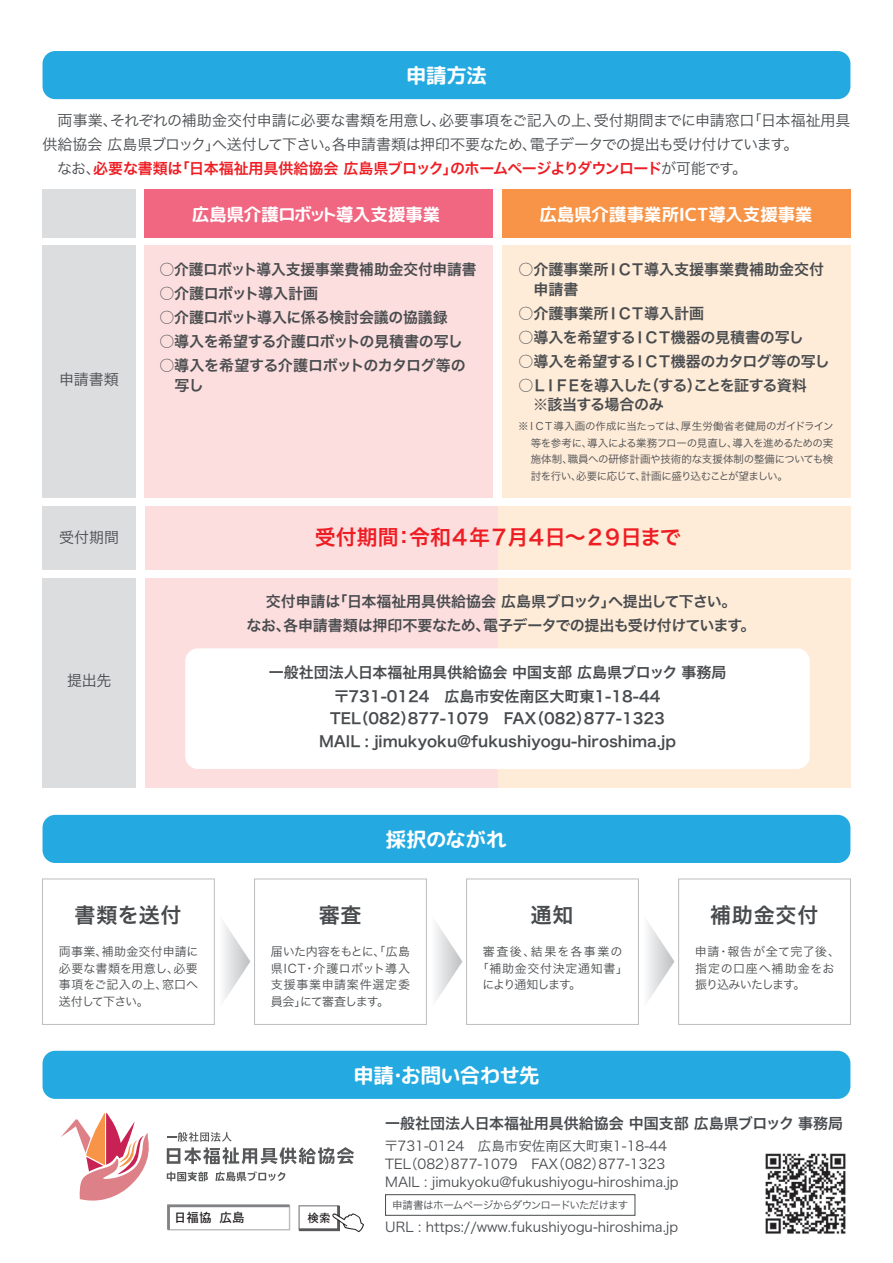
<style>
.page{position:relative;width:893px;height:1263px;background:#fff}
.page>*{position:absolute;margin:0;border:0;box-sizing:border-box;transform-origin:0 0}
.t1{font:21px "rounded mgenplus 2 pp bold";letter-spacing:-.04em;color:#fff}
.t2{font:21px "Hira Kaku Pro N W6";letter-spacing:-.075em;color:#ee1d23}
.t3{font:21px "Hira Kaku Pro N W6";letter-spacing:.04em;color:#484b4e}
.t4{font:18px "rounded mgenplus 2 pp bold";letter-spacing:-.035em;color:#fff}
.t5{font:15px/24px "Hira Kaku Pro N W6";color:#484b4e;text-align:center}
.t6{font:15px/24px "Hira Kaku Pro N W3";letter-spacing:-.025em;color:#484b4e}
.t7{font:15px "Hira Kaku Pro N W6";letter-spacing:-.025em;color:#ee1d23}
.t8{font:15px/19.5px "Hira Kaku Pro N W6";letter-spacing:-.02em;color:#484b4e}
.t9{font:15px/19.5px "Hira Kaku Pro N W6";letter-spacing:-.055em;color:#484b4e}
.t10{font:15px "Hira Kaku Pro N W6";letter-spacing:-.025em;color:#484b4e}
.t11{font:15px "Hira Kaku Pro N W6";letter-spacing:-.04em;color:#484b4e}
.t12{font:15px "Hira Kaku Pro N W6";letter-spacing:-.03em;color:#484b4e}
.t13{font:13.5px/18px "Hira Kaku Pro N W3";color:#484b4e}
.t14{font:12.75px "Osaka";color:#231f20}
.t15{font:12px/16.5px "Hira Kaku Pro N W3";letter-spacing:.02em;color:#484b4e;text-align:justify}
.t16{font:12px "Hira Kaku Pro N W3";letter-spacing:.055em;color:#484b4e}
.t17{font:12px "Hira Kaku Pro N W3";letter-spacing:.125em;color:#484b4e}
.t18{font:12px "Hira Kaku Pro N W3";letter-spacing:-.09em;color:#484b4e}
.t19{font:11.55px "Osaka";color:#231f20}
.t20{font:10.5px/16.5px "Hira Kaku Pro N W3";letter-spacing:-.055em;color:#484b4e;text-align:justify}
.s1{font-family:"Hira Kaku Pro N W3";color:#484b4e}
</style>
<div class="page">
<div style="left:145px;top:189px;width:348px;height:48px;background:#f16681"></div>
<div style="left:43px;top:189px;width:93px;height:48px;background:#dcdddf"></div>
<div style="left:43px;top:246px;width:93px;height:252px;background:#dcdddf"></div>
<div style="left:42px;top:878px;width:173px;height:147px;border:1px solid #bcbdc0"></div>
<div style="left:254px;top:878px;width:173px;height:147px;border:1px solid #bcbdc0"></div>
<div style="left:466px;top:878px;width:173px;height:147px;border:1px solid #bcbdc0"></div>
<div style="left:678px;top:878px;width:173px;height:147px;border:1px solid #bcbdc0"></div>
<div style="left:145px;top:246px;width:348px;height:252px;background:#fcdedf"></div>
<div style="left:502px;top:246px;width:348px;height:252px;background:#feebd8"></div>
<div style="left:43px;top:507px;width:93px;height:63px;background:#dcdddf"></div>
<div style="left:145px;top:507px;width:352px;height:63px;background:#fcdedf"></div>
<div style="left:497px;top:507px;width:353px;height:63px;background:#feebd8"></div>
<div style="left:43px;top:578px;width:93px;height:209px;background:#dcdddf"></div>
<div style="left:145px;top:578px;width:352px;height:209px;background:#fcdedf"></div>
<div style="left:497px;top:578px;width:353px;height:209px;background:#feebd8"></div>
<div style="left:502px;top:189px;width:348px;height:48px;background:#f79447"></div>
<div style="left:43px;top:1051px;width:807px;height:48px;background:#24aae1;border-radius:13px"></div>
<div style="left:43px;top:51px;width:807px;height:48px;background:#24aae1;border-radius:13px"></div>
<div style="left:43px;top:815px;width:807px;height:48px;background:#24aae1;border-radius:13px"></div>
<svg style="left:61px;top:1112px;width:88px;height:88px"></svg>
<svg style="left:167px;top:1132px;width:187px;height:32px"></svg>
<svg style="left:167px;top:1172px;width:41px;height:9px"></svg>
<svg style="left:215px;top:1171px;width:70px;height:10px"></svg>
<svg style="left:224px;top:923px;width:26px;height:77px"></svg>
<svg style="left:436px;top:923px;width:26px;height:77px"></svg>
<svg style="left:648px;top:923px;width:26px;height:77px"></svg>
<div style="left:185px;top:648px;width:625px;height:121px;background:#fff;border-radius:13px"></div>
<svg style="left:167px;top:1204px;width:197px;height:28px"></svg>
<img style="left:765px;top:1153px;width:81px;height:81px">
<div style="left:385px;top:1194px;width:250px;height:21px;border:1px solid #484b4e"></div>
<h1 class="t1" style="left:406px;top:60px;width:83px">申請方法</h1>
<p class="t6" style="left:43px;top:107px;width:809px">　両事業、それぞれの補助金交付申請に必要な書類を用意し、必要事項をご記入の上、受付期間までに申請窓口「日本福祉用具供給協会 広島県ブロック」へ送付して下さい。各申請書類は押印不要なため、電子データでの提出も受け付けています。</p>
<p class="t7" style="left:43px;top:155px;width:706px"><span class="s1">　なお、</span>必要な書類は「日本福祉用具供給協会 広島県ブロック」のホームページよりダウンロード<span class="s1">が可能です。</span></p>
<p class="t6" style="left:59px;top:366px;width:61px">申請書類</p>
<p class="t4" style="left:192px;top:202px;width:250px">広島県介護ロボット導入支援事業</p>
<p class="t4" style="left:539px;top:202px;width:275px">広島県介護事業所ICT導入支援事業</p>
<p class="t5" style="left:159px;top:257px;width:319px">○介護ロボット導入支援事業費補助金交付申請書</p>
<p class="t10" style="left:159px;top:280px;width:160px">○介護ロボット導入計画</p>
<p class="t8" style="left:159px;top:307px;width:290px">○介護ロボット導入に係る検討会議の協議録</p>
<p class="t12" style="left:159px;top:328px;width:305px">○導入を希望する介護ロボットの見積書の写し</p>
<p class="t8" style="left:175px;top:355px;width:293px;text-indent:-15px">○導入を希望する介護ロボットのカタログ等の写し</p>
<p class="t5" style="left:534px;top:259px;width:292px;line-height:19.5px;text-align:left;text-indent:-15px">○介護事業所ＩＣＴ導入支援事業費補助金交付申請書</p>
<p class="t5" style="left:519px;top:300px;width:187px">○介護事業所ＩＣＴ導入計画</p>
<p class="t10" style="left:519px;top:323px;width:287px">○導入を希望するＩＣＴ機器の見積書の写し</p>
<p class="t11" style="left:519px;top:347px;width:313px">○導入を希望するＩＣＴ機器のカタログ等の写し</p>
<p class="t9" style="left:533px;top:375px;width:290px;text-indent:-15px">○ＬＩＦＥを導入した（する）ことを証する資料　※該当する場合のみ</p>
<p class="t20" style="left:531px;top:417px;width:304px;text-indent:-12px">※ＩＣＴ導入画の作成に当たっては、厚生労働省老健局のガイドライン等を参考に、導入による業務フローの見直し、導入を進めるための実施体制、職員への研修計画や技術的な支援体制の整備についても検討を行い、必要に応じて、計画に盛り込むことが望ましい。</p>
<p class="t6" style="left:59px;top:525px;width:62px">受付期間</p>
<h1 class="t2" style="left:315px;top:518px;width:368px">受付期間：令和４年７月４日～２９日まで</h1>
<p class="t6" style="left:67px;top:667px;width:46px">提出先</p>
<h1 class="t3" style="left:75px;top:896px;width:108px">書類を送付</h1>
<p class="t15" style="left:59px;top:943px;width:141px">両事業、補助金交付申請に必要な書類を用意し、必要事項をご記入の上、窓口へ送付して下さい。</p>
<p class="t5" style="left:247px;top:589px;width:510px">交付申請は「日本福祉用具供給協会 広島県ブロック」へ提出して下さい。<br>なお、各申請書類は押印不要なため、電子データでの提出も受け付けています。</p>
<p class="t5" style="left:269px;top:660px;width:459px">一般社団法人日本福祉用具供給協会 中国支部 広島県ブロック 事務局〒731-0124　広島市安佐南区大町東1-18-44</p>
<p class="t5" style="left:319px;top:707px;width:359px;line-height:22.5px">TEL（082）877-1079　FAX（082）877-1323<br>MAIL : jimukyoku@fukushiyogu-hiroshima.jp</p>
<h1 class="t3" style="left:319px;top:896px;width:44px">審査</h1>
<h1 class="t1" style="left:385px;top:824px;width:123px">採択のながれ</h1>
<h1 class="t3" style="left:531px;top:896px;width:44px">通知</h1>
<p class="t15" style="left:271px;top:943px;width:141px">届いた内容をもとに、「広島県ICT・介護ロボット導入支援事業申請案件選定委員会」にて審査します。</p>
<p class="t17" style="left:483px;top:941px;width:141px">審査後、結果を各事業の</p>
<p class="t16" style="left:477px;top:958px;width:153px">「補助金交付決定通知書」</p>
<p class="t18" style="left:483px;top:974px;width:100px">により通知します。</p>
<h1 class="t1" style="left:353px;top:1060px;width:188px">申請・お問い合わせ先</h1>
<h1 class="t3" style="left:710px;top:896px;width:110px">補助金交付</h1>
<p class="t15" style="left:695px;top:943px;width:147px;text-align:left">申請・報告が全て完了後、指定の口座へ補助金をお振り込みいたします。</p>
<p class="t14" style="left:174px;top:1209px;width:73px">日福協　　広島</p>
<p class="t19" style="left:308px;top:1211px;width:25px">検索</p>
<p class="t5" style="left:385px;top:1111px;width:459px">一般社団法人日本福祉用具供給協会 中国支部 広島県ブロック 事務局</p>
<p class="t13" style="left:385px;top:1135px;width:295px">〒731-0124　広島市安佐南区大町東1-18-44<br>TEL（082）877-1079　FAX（082）877-1323<br>MAIL : jimukyoku@fukushiyogu-hiroshima.jp</p>
<p class="t13" style="left:385px;top:1217px;width:295px">URL : https://www.fukushiyogu-hiroshima.jp</p>
<p class="t20" style="left:392px;top:1196px;width:237px">申請書はホームページからダウンロードいただけます</p>
</div>
